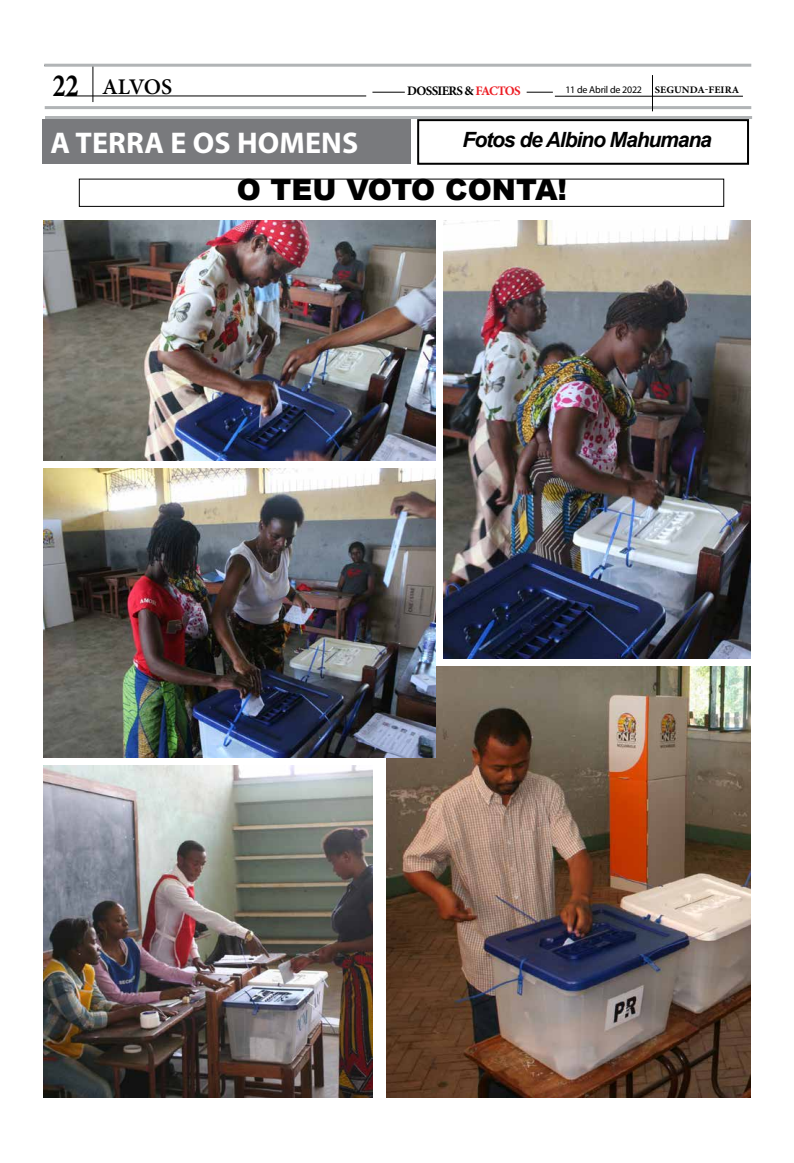
<style>
.page{position:relative;width:794px;height:1163px;background:#fff}
.page>*{position:absolute;margin:0;border:0;box-sizing:border-box;transform-origin:0 0}
.t1{font:700 32.5px "Minion Pro";color:#000;scale:.81 1}
.t2{font:700 30px "Myriad Pro";letter-spacing:.005em;color:#fff}
.t3{font:900 29px "Arial";color:#000}
.t4{font:700 22px "Adobe Hebrew";letter-spacing:-.02em;color:#000}
.t5{font:italic 700 21px "Arial";letter-spacing:-.05em;color:#000}
.t6{font:700 13px "Minion Pro";letter-spacing:-.05em;color:#000}
.t7{font:10px "Myriad Pro";letter-spacing:-.02em;color:#000}
.t8{font:700 10px "Minion Pro";letter-spacing:.01em;color:#000;scale:1.06 1}
.s1{color:#ed1d24}
</style>
<div class="page">
<hr style="left:45px;top:106px;width:706px;height:3px;background:#b1b4b6">
<hr style="left:652px;top:75px;width:1px;height:36px;background:#000">
<hr style="left:93px;top:66px;width:1px;height:36px;background:#000">
<hr style="left:44px;top:64px;width:707px;height:3px;background:#b1b4b6">
<hr style="left:45px;top:116px;width:707px;height:3px;background:#b1b4b6">
<hr style="left:64px;top:95px;width:302px;height:1px;background:#000">
<hr style="left:555px;top:96px;width:188px;height:1px;background:#000">
<svg style="left:526px;top:92px;width:27px;height:1px"></svg>
<hr style="left:372px;top:92px;width:33px;height:1px;background:#000">
<div style="left:417px;top:119px;width:332px;height:46px;border:2px solid #000"></div>
<div style="left:42px;top:120px;width:368px;height:44px;background:#797a7d"></div>
<img style="left:443px;top:221px;width:307px;height:437px">
<img style="left:44px;top:765px;width:329px;height:332px">
<img style="left:386px;top:666px;width:364px;height:431px">
<img style="left:44px;top:221px;width:391px;height:239px">
<img style="left:44px;top:468px;width:391px;height:289px">
<h1 class="t1" style="left:52px;top:63px;width:34px">22</h1>
<p class="t6" style="left:407px;top:81px;width:115px">DOSSIERS &amp; <span class="s1">FACTOS</span></p>
<p class="t7" style="left:565px;top:83px;width:78px">11 de Abril de 2022</p>
<p class="t8" style="left:655px;top:83px;width:81px">SEGUNDA-FEIRA</p>
<h2 class="t2" style="left:51px;top:123px;width:309px">A TERRA E OS HOMENS</h2>
<p class="t5" style="left:462px;top:125px;width:251px">Fotos de Albino Mahumana</p>
<h3 class="t3" style="left:237px;top:168px;width:332px">O TEU VOTO CONTA!</h3>
<p class="t4" style="left:102px;top:74px;width:72px">ALVOS</p>
</div>
